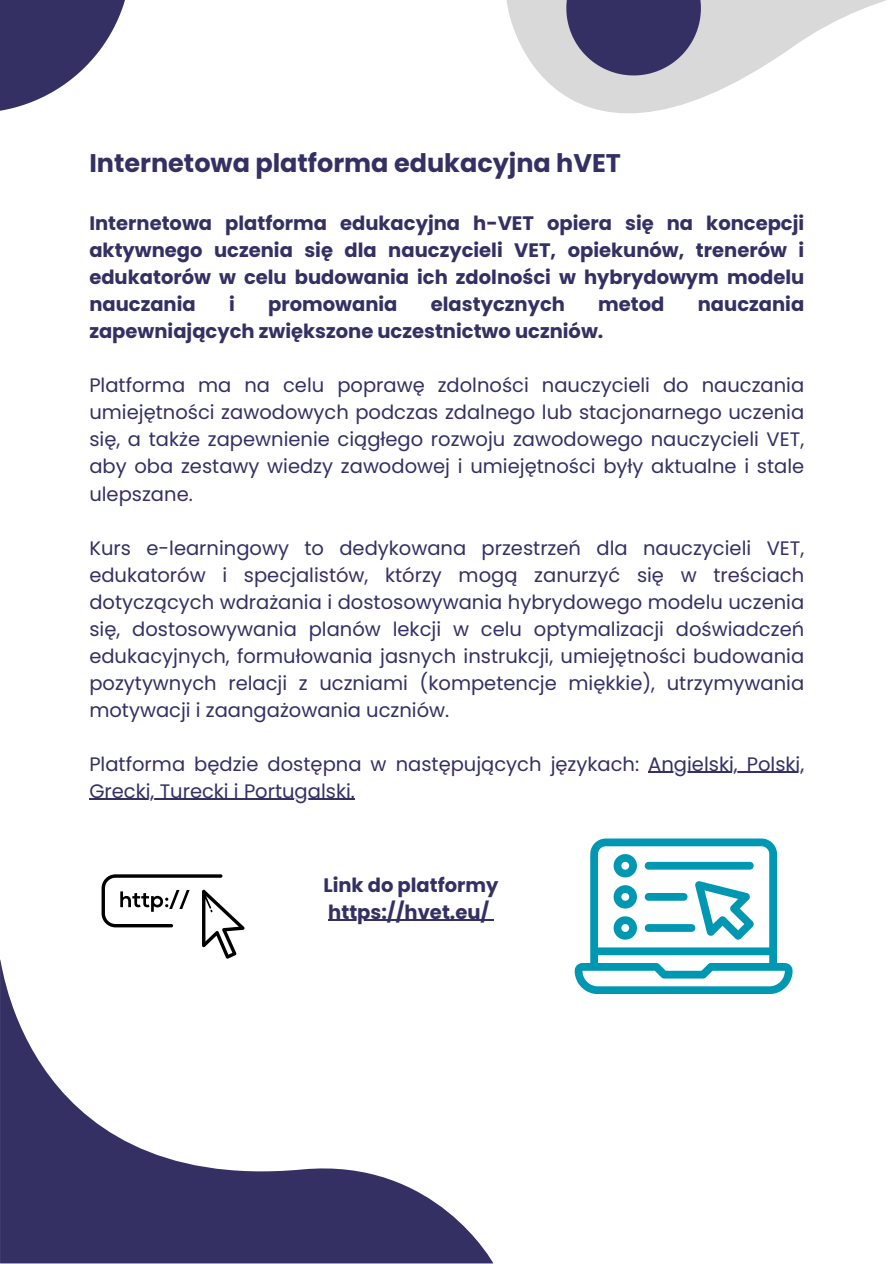
<style>
.page{position:relative;width:894px;height:1264px;background:#fff}
.page>*{position:absolute;margin:0;border:0;box-sizing:border-box;transform-origin:0 0}
.t1{font:700 25.5px "Poppins";color:#343063}
.t2{font:19.5px/27px "Poppins";color:#343063;text-align:justify}
.t3{font:700 19.5px/27px "Poppins";color:#343063;text-align:justify}
</style>
<div class="page">
<hr style="left:648px;top:771px;width:156px;height:2px;background:#343063">
<hr style="left:89px;top:798px;width:266px;height:2px;background:#343063">
<svg style="left:506px;top:0;width:380px;height:114px;fill:#d9d9d9"></svg>
<svg style="left:566px;top:0;width:134px;height:75px"></svg>
<svg style="left:0;top:0;width:125px;height:111px"></svg>
<svg style="left:0;top:958px;width:493px;height:305px"></svg>
<svg style="left:101px;top:874px;width:143px;height:84px"></svg>
<svg style="left:574px;top:838px;width:218px;height:155px"></svg>
<hr style="left:328px;top:919px;width:161px;height:1px;background:#343063">
<p class="t1" style="left:89px;top:145px;width:533px">Internetowa platforma edukacyjna hVET</p>
<p class="t3" style="left:89px;top:210px;width:716px">Internetowa platforma edukacyjna h-VET opiera się na koncepcji aktywnego uczenia się dla nauczycieli VET, opiekunów, trenerów i edukatorów w celu budowania ich zdolności w hybrydowym modelu nauczania</p>
<p class="t3" style="left:229px;top:291px;width:7px">i</p>
<p class="t3" style="left:268px;top:291px;width:131px">promowania</p>
<p class="t3" style="left:431px;top:291px;width:135px">elastycznych</p>
<p class="t3" style="left:598px;top:291px;width:68px">metod</p>
<p class="t3" style="left:697px;top:291px;width:108px">nauczania</p>
<p class="t3" style="left:89px;top:318px;width:515px">zapewniających zwiększone uczestnictwo uczniów.</p>
<p class="t2" style="left:89px;top:372px;width:716px">Platforma ma na celu poprawę zdolności nauczycieli do nauczania umiejętności zawodowych podczas zdalnego lub stacjonarnego uczenia się, a także zapewnienie ciągłego rozwoju zawodowego nauczycieli VET, aby oba zestawy wiedzy zawodowej i umiejętności były aktualne i stale ulepszane.</p>
<p class="t2" style="left:89px;top:534px;width:716px">Kurs e-learningowy to dedykowana przestrzeń dla nauczycieli VET, edukatorów i specjalistów, którzy mogą zanurzyć się w treściach dotyczących wdrażania i dostosowywania hybrydowego modelu uczenia się, dostosowywania planów lekcji w celu optymalizacji doświadczeń edukacyjnych, formułowania jasnych instrukcji, umiejętności budowania pozytywnych relacji z uczniami (kompetencje miękkie), utrzymywania motywacji i zaangażowania uczniów.</p>
<h1 class="t2" style="left:89px;top:750px;width:551px">Platforma będzie dostępna w następujących językach:</h1>
<h2 class="t2" style="left:648px;top:750px;width:157px">Angielski, Polski,</h2>
<p class="t2" style="left:89px;top:777px;width:267px">Grecki, Turecki i Portugalski.</p>
<p class="t3" style="left:323px;top:871px;width:177px">Link do platformy</p>
<p class="t3" style="left:328px;top:898px;width:163px">https://hvet.eu/</p>
</div>
